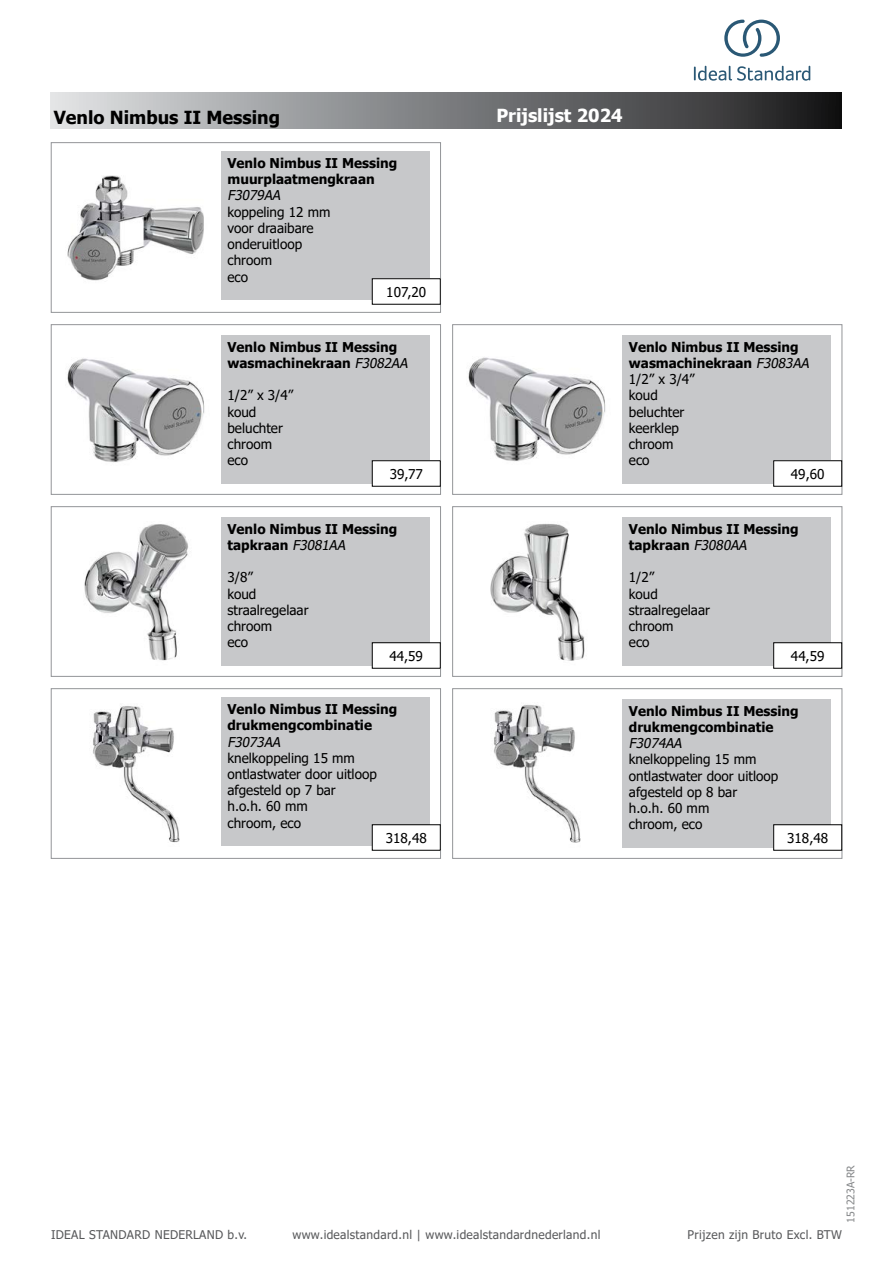
<style>
.page{position:relative;width:893px;height:1263px;background:#fff}
.page>*{position:absolute;margin:0;border:0;box-sizing:border-box;transform-origin:0 0}
.t1{font:700 18px "Tahoma";color:#000}
.t2{font:700 18px "Tahoma";color:#fff}
.t3{font:13.5px/16.2px "Tahoma";color:#000}
.t4{font:700 13.5px/16.2px "Tahoma";color:#000}
.t5{font:italic 13.5px "Tahoma";color:#000}
.t6{font:12px "Tahoma";letter-spacing:.025em;color:#58595b}
.t7{font:10.5px "Tahoma";color:#86888a}
.s1{font-weight:400;font-style:italic}
.s2{font-weight:700}
.s3{font-style:italic}
</style>
<div class="page">
<div style="left:51px;top:92px;width:791px;height:37px;background:linear-gradient(to right,#dee1e3,#1a1a1b)"></div>
<div style="left:51px;top:142px;width:390px;height:171px;border:1px solid #939598"></div>
<div style="left:51px;top:324px;width:390px;height:171px;border:1px solid #939598"></div>
<div style="left:51px;top:506px;width:390px;height:170px;border:1px solid #939598"></div>
<img style="left:84px;top:524px;width:105px;height:137px">
<div style="left:221px;top:517px;width:209px;height:149px;background:#c7c8ca"></div>
<img style="left:67px;top:358px;width:138px;height:105px">
<div style="left:221px;top:335px;width:209px;height:149px;background:#c7c8ca"></div>
<img style="left:67px;top:175px;width:137px;height:106px">
<div style="left:221px;top:151px;width:209px;height:149px;background:#c7c8ca"></div>
<div style="left:452px;top:688px;width:390px;height:170px;border:1px solid #939598"></div>
<img style="left:494px;top:705px;width:87px;height:138px">
<div style="left:622px;top:699px;width:209px;height:149px;background:#c7c8ca"></div>
<div style="left:51px;top:688px;width:390px;height:170px;border:1px solid #939598"></div>
<img style="left:93px;top:706px;width:87px;height:137px">
<div style="left:221px;top:697px;width:209px;height:149px;background:#c7c8ca"></div>
<div style="left:452px;top:506px;width:390px;height:170px;border:1px solid #939598"></div>
<img style="left:490px;top:523px;width:95px;height:138px">
<div style="left:622px;top:517px;width:209px;height:149px;background:#c7c8ca"></div>
<div style="left:452px;top:324px;width:390px;height:171px;border:1px solid #939598"></div>
<img style="left:468px;top:357px;width:138px;height:105px">
<div style="left:622px;top:335px;width:209px;height:149px;background:#c7c8ca"></div>
<div style="left:372px;top:279px;width:68px;height:25px;background:#fff"></div>
<div style="left:372px;top:643px;width:68px;height:25px;background:#fff"></div>
<div style="left:372px;top:642px;width:68px;height:26px;border:1px solid #000"></div>
<div style="left:372px;top:461px;width:68px;height:25px;background:#fff"></div>
<div style="left:372px;top:460px;width:68px;height:26px;border:1px solid #000"></div>
<div style="left:774px;top:643px;width:68px;height:25px;background:#fff"></div>
<div style="left:773px;top:642px;width:69px;height:26px;border:1px solid #000"></div>
<div style="left:774px;top:461px;width:68px;height:25px;background:#fff"></div>
<div style="left:773px;top:460px;width:69px;height:26px;border:1px solid #000"></div>
<div style="left:372px;top:825px;width:68px;height:25px;background:#fff"></div>
<div style="left:372px;top:824px;width:68px;height:26px;border:1px solid #000"></div>
<div style="left:774px;top:825px;width:68px;height:25px;background:#fff"></div>
<div style="left:773px;top:824px;width:69px;height:26px;border:1px solid #000"></div>
<svg style="left:694px;top:66px;width:116px;height:15px"></svg>
<svg style="left:724px;top:20px;width:56px;height:37px"></svg>
<h1 class="t1" style="left:54px;top:105px;width:228px">Venlo Nimbus II Messing</h1>
<h1 class="t2" style="left:496px;top:103px;width:128px">Prijslijst 2024</h1>
<p class="t4" style="left:227px;top:156px;width:171px">Venlo Nimbus II Messing muurplaatmengkraan</p>
<p class="t5" style="left:227px;top:187px;width:58px">F3079AA</p>
<p class="t3" style="left:227px;top:204px;width:105px">koppeling 12 mm voor draaibare onderuitloop chroom<br>eco</p>
<p class="t3" style="left:386px;top:284px;width:41px">107,20</p>
<p class="t4" style="left:227px;top:339px;width:185px">Venlo Nimbus II Messing wasmachinekraan <span class="s1">F3082AA</span></p>
<p class="t3" style="left:227px;top:388px;width:67px">1/2” x 3/4” koud beluchter chroom eco</p>
<p class="t3" style="left:629px;top:340px;width:185px"><span class="s2">Venlo Nimbus II Messing wasmachinekraan</span> <span class="s3">F3083AA<br></span>1/2” x 3/4”<br>koud<br>beluchter<br>keerklep<br>chroom<br>eco</p>
<p class="t3" style="left:390px;top:466px;width:35px">39,77</p>
<p class="t3" style="left:791px;top:466px;width:35px">49,60</p>
<p class="t4" style="left:227px;top:521px;width:171px">Venlo Nimbus II Messing tapkraan <span class="s1">F3081AA</span></p>
<p class="t3" style="left:227px;top:570px;width:83px">3/8”<br>koud straalregelaar chroom<br>eco</p>
<p class="t4" style="left:629px;top:521px;width:171px">Venlo Nimbus II Messing tapkraan <span class="s1">F3080AA</span></p>
<p class="t3" style="left:629px;top:570px;width:83px">1/2”<br>koud straalregelaar chroom<br>eco</p>
<p class="t3" style="left:390px;top:648px;width:35px">44,59</p>
<p class="t3" style="left:791px;top:648px;width:35px">44,59</p>
<p class="t4" style="left:227px;top:702px;width:171px">Venlo Nimbus II Messing drukmengcombinatie</p>
<p class="t5" style="left:227px;top:732px;width:58px">F3073AA</p>
<p class="t3" style="left:227px;top:750px;width:151px">knelkoppeling 15 mm ontlastwater door uitloop afgesteld op 7 bar<br>h.o.h. 60 mm<br>chroom, eco</p>
<p class="t4" style="left:629px;top:703px;width:171px">Venlo Nimbus II Messing drukmengcombinatie</p>
<p class="t5" style="left:629px;top:734px;width:58px">F3074AA</p>
<p class="t3" style="left:629px;top:752px;width:151px">knelkoppeling 15 mm ontlastwater door uitloop afgesteld op 8 bar<br>h.o.h. 60 mm<br>chroom, eco</p>
<p class="t3" style="left:386px;top:830px;width:42px">318,48</p>
<p class="t3" style="left:787px;top:830px;width:42px">318,48</p>
<p class="t7" style="left:844px;top:1222px;width:59px;rotate:-90deg">151223A-RR</p>
<p class="t6" style="left:51px;top:1227px;width:198px">IDEAL STANDARD NEDERLAND b.v.</p>
<p class="t6" style="left:292px;top:1227px;width:309px">www.idealstandard.nl | www.idealstandardnederland.nl</p>
<p class="t6" style="left:688px;top:1227px;width:156px">Prijzen zijn Bruto Excl. BTW</p>
</div>
